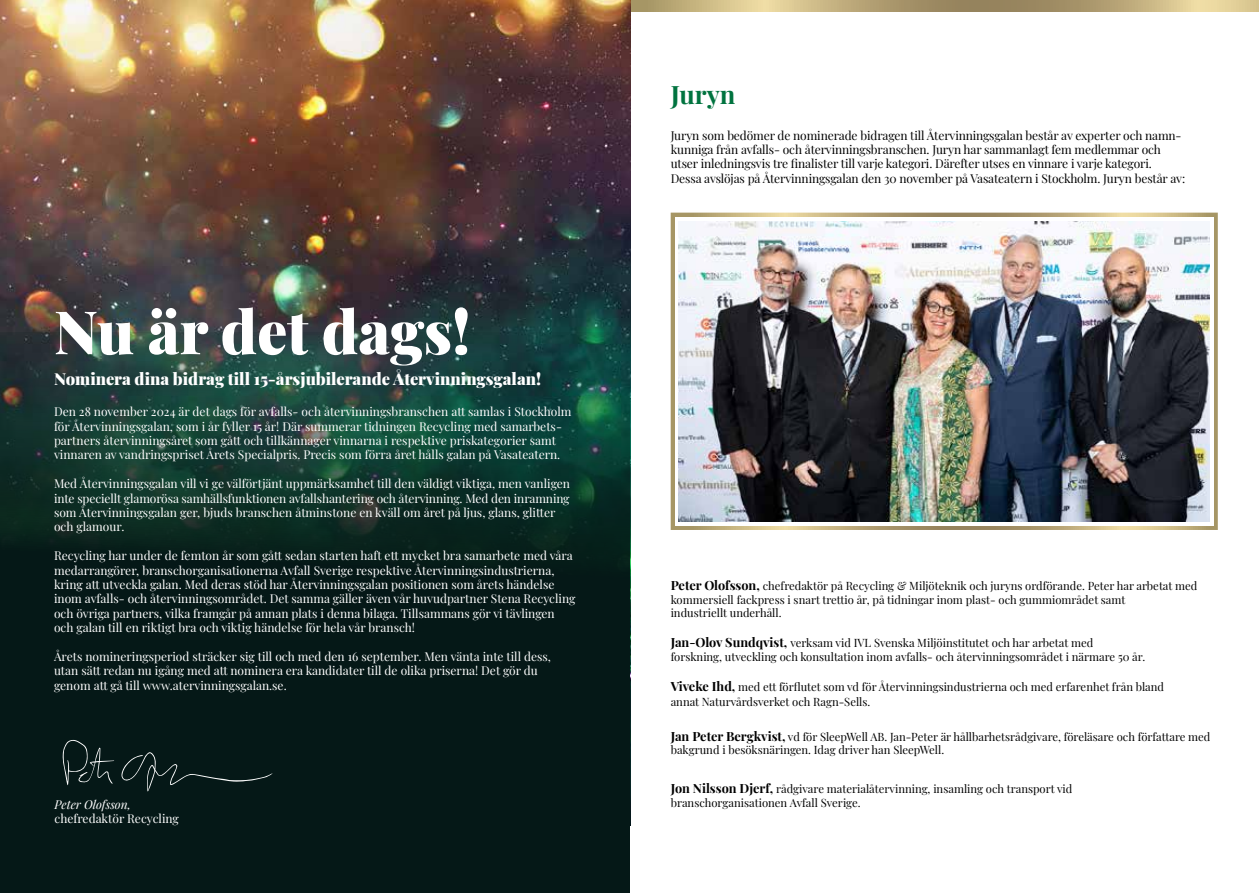
<style>
.page{position:relative;width:1259px;height:893px;background:#fff}
.page>*{position:absolute;margin:0;border:0;box-sizing:border-box;transform-origin:0 0}
.t1{font:900 60px "Playfair Display";color:#fff}
.t2{font:700 25.35px "Playfair Display";color:#00733f}
.t3{font:900 16.5px "Playfair Display";color:#fff}
.t4{font:12px/14.4px "Playfair Display";color:#fff}
.t5{font:12px/14.4px "Playfair Display";letter-spacing:-.01em;color:#000}
.t6{font:italic 12px "Playfair Display";color:#fff}
.t7{font:11.25px/13.8px "Playfair Display";color:#000}
.s1{font-weight:700;font-size:12.75px}
</style>
<div class="page">
<svg style="left:631px;top:0;width:628px;height:12px"></svg>
<img style="left:0;top:0;width:631px;height:825px">
<svg style="left:0;top:333px;width:629px;height:560px;fill:#051817"></svg>
<svg style="left:121px;top:752px;width:152px;height:40px"></svg>
<svg style="left:63px;top:740px;width:51px;height:45px"></svg>
<svg style="left:670px;top:213px;width:547px;height:317px"></svg>
<img style="left:679px;top:222px;width:530px;height:299px">
<h1 class="t1" style="left:54px;top:284px;width:418px">Nu är det dags!</h1>
<h3 class="t3" style="left:54px;top:366px;width:488px">Nominera dina bidrag till 15-årsjubilerande Återvinningsgalan!</h3>
<p class="t4" style="left:54px;top:403px;width:519px">Den 28 november 2024 är det dags för avfalls- och återvinningsbranschen att samlas i Stockholm för Återvinningsgalan, som i år fyller 15 år! Där summerar tidningen Recycling med samarbets&shy;partners återvinningsåret som gått och tillkännager vinnarna i respektive priskategorier samt vinnaren av vandringspriset Årets Specialpris. Precis som förra året hålls galan på Vasateatern.</p>
<p class="t4" style="left:54px;top:475px;width:517px">Med Återvinningsgalan vill vi ge välförtjänt uppmärksamhet till den väldigt viktiga, men vanligen inte speciellt glamorösa samhällsfunktionen avfallshantering och återvinning. Med den inramning som Återvinningsgalan ger, bjuds branschen åtminstone en kväll om året på ljus, glans, glitter och glamour.</p>
<p class="t4" style="left:54px;top:547px;width:523px">Recycling har under de femton år som gått sedan starten haft ett mycket bra samarbete med våra medarrangörer, branschorganisationerna Avfall Sverige respektive Återvinningsindustrierna, kring att utveckla galan. Med deras stöd har Återvinningsgalan positionen som årets händelse inom avfalls- och återvinningsområdet. Det samma gäller även vår huvudpartner Stena Recycling och övriga partners, vilka framgår på annan plats i denna bilaga. Tillsammans gör vi tävlingen och galan till en riktigt bra och viktig händelse för hela vår bransch!</p>
<p class="t4" style="left:54px;top:648px;width:498px">Årets nomineringsperiod sträcker sig till och med den 16 september. Men vänta inte till dess, utan sätt redan nu igång med att nominera era kandidater till de olika priserna! Det gör du genom att gå till www.atervinningsgalan.se.</p>
<p class="t6" style="left:55px;top:795px;width:78px">Peter Olofsson,</p>
<p class="t4" style="left:55px;top:810px;width:126px">chefredaktör Recycling</p>
<h2 class="t2" style="left:670px;top:75px;width:66px">Juryn</h2>
<p class="t5" style="left:670px;top:127px;width:516px">Juryn som bedömer de nominerade bidragen till Återvinningsgalan består av experter och namn&shy;kunniga från avfalls- och återvinningsbranschen. Juryn har sammanlagt fem medlemmar och utser inledningsvis tre finalister till varje kategori. Därefter utses en vinnare i varje kategori.<br>Dessa avslöjas på Återvinningsgalan den 30 november på Vasateatern i Stockholm. Juryn består av:</p>
<p class="t7" style="left:670px;top:578px;width:528px"><span class="s1">Peter Olofsson,</span> chefredaktör på Recycling &amp; Miljöteknik och juryns ordförande. Peter har arbetat med kommersiell fackpress i snart trettio år, på tidningar inom plast- och gummiområdet samt<br>industriellt underhåll.</p>
<p class="t7" style="left:670px;top:635px;width:476px"><span class="s1">Jan-Olov Sundqvist,</span> verksam vid IVL Svenska Miljöinstitutet och har arbetat med forskning, utveckling och konsultation inom avfalls- och återvinningsområdet i närmare 50 år.</p>
<p class="t7" style="left:670px;top:678px;width:495px;line-height:15px"><span class="s1">Viveke Ihd,</span> med ett förflutet som vd för Återvinningsindustrierna och med erfarenhet från bland annat Naturvårdsverket och Ragn-Sells.</p>
<p class="t7" style="left:670px;top:729px;width:541px"><span class="s1">Jan Peter Bergkvist,</span> vd för SleepWell AB. Jan-Peter är hållbarhetsrådgivare, föreläsare och författare med bakgrund i besöksnäringen. Idag driver han SleepWell.</p>
<p class="t7" style="left:670px;top:781px;width:403px"><span class="s1">Jon Nilsson Djerf,</span> rådgivare materialåtervinning, insamling och transport vid branschorganisationen Avfall Sverige.</p>
</div>
